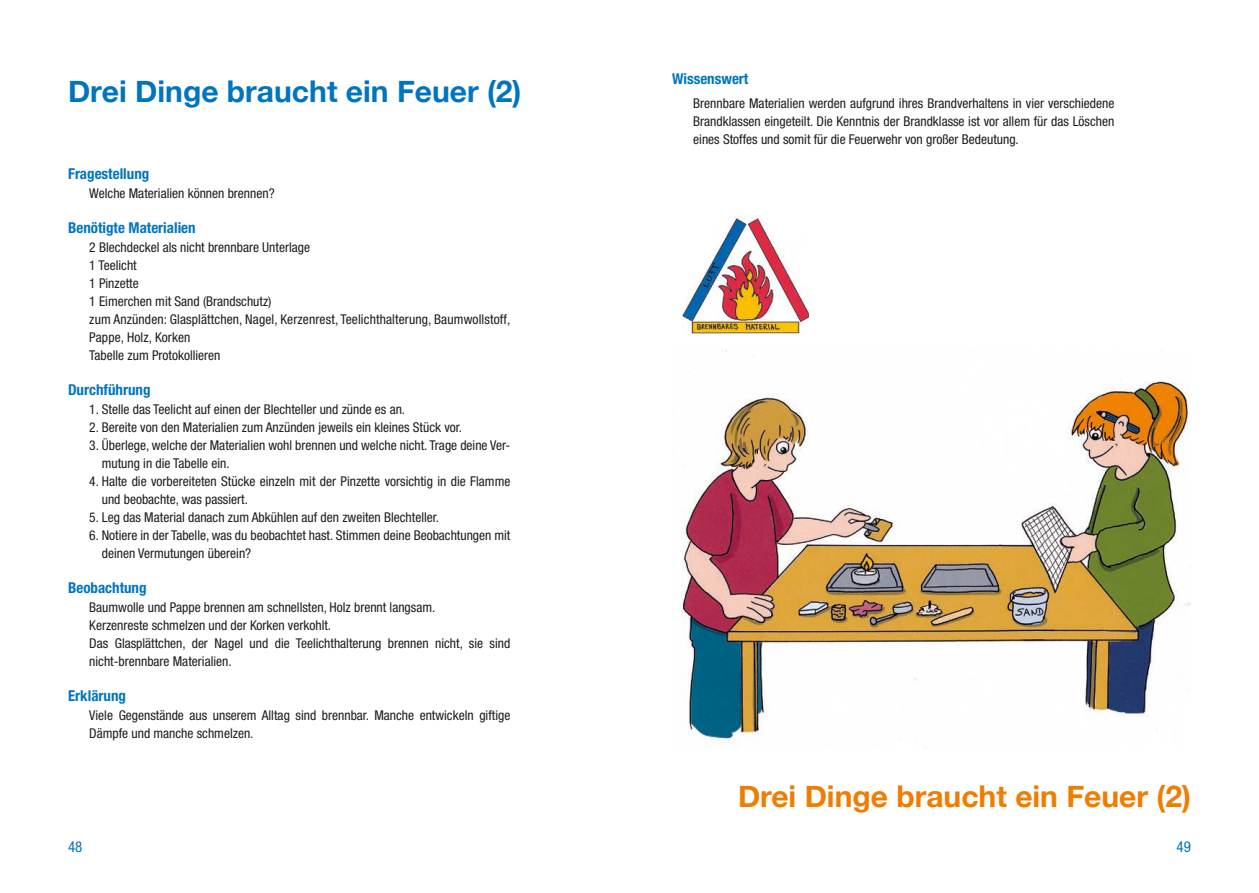
<style>
.page{position:relative;width:1259px;height:893px;background:#fff}
.page>*{position:absolute;margin:0;border:0;box-sizing:border-box;transform-origin:0 0}
.t1{font:700 30px "Helvetica Neue";color:#0075bf}
.t2{font:700 30px "Helvetica Neue";color:#ef7d00}
.t3{font:700 condensed 15px "Helvetica Neue";color:#0075bf}
.t4{font:condensed 15px "Helvetica Neue";color:#0075bf}
.t5{font:condensed 13.5px/18px "Helvetica Neue";color:#1d1d1b}
</style>
<div class="page">
<img style="left:682px;top:350px;width:509px;height:398px">
<img style="left:681px;top:217px;width:127px;height:117px">
<h1 class="t1" style="left:68px;top:67px;width:455px">Drei Dinge braucht ein Feuer (2)</h1>
<p class="t3" style="left:68px;top:164px;width:83px">Fragestellung</p>
<p class="t5" style="left:89px;top:184px;width:187px">Welche Materialien können brennen?</p>
<p class="t3" style="left:68px;top:218px;width:129px">Benötigte Materialien</p>
<p class="t5" style="left:89px;top:238px;width:422px">2 Blechdeckel als nicht brennbare Unterlage<br>1 Teelicht<br>1 Pinzette<br>1 Eimerchen mit Sand (Brandschutz)<br>zum Anzünden: Glasplättchen, Nagel, Kerzenrest, Teelichthalterung, Baumwollstoff, Pappe, Holz, Korken<br>Tabelle zum Protokollieren</p>
<p class="t3" style="left:68px;top:380px;width:84px">Durchführung</p>
<p class="t5" style="left:89px;top:400px;width:317px">1. Stelle das Teelicht auf einen der Blechteller und zünde es an.</p>
<p class="t5" style="left:89px;top:418px;width:374px">2. Bereite von den Materialien zum Anzünden jeweils ein kleines Stück vor.</p>
<p class="t5" style="left:102px;top:436px;width:410px;text-indent:-12px">3. Überlege, welche der Materialien wohl brennen und welche nicht. Trage deine Ver&shy;mutung in die Tabelle ein.</p>
<p class="t5" style="left:102px;top:472px;width:410px;text-indent:-12px">4. Halte die vorbereiteten Stücke einzeln mit der Pinzette vorsichtig in die Flamme und beobachte, was passiert.</p>
<p class="t5" style="left:89px;top:508px;width:351px">5. Leg das Material danach zum Abkühlen auf den zweiten Blechteller.</p>
<p class="t5" style="left:102px;top:526px;width:410px;text-indent:-12px">6. Notiere in der Tabelle, was du beobachtet hast. Stimmen deine Beobachtungen mit deinen Vermutungen überein?</p>
<p class="t3" style="left:68px;top:578px;width:80px">Beobachtung</p>
<p class="t5" style="left:89px;top:598px;width:422px">Baumwolle und Pappe brennen am schnellsten, Holz brennt langsam.<br>Kerzenreste schmelzen und der Korken verkohlt.<br>Das Glasplättchen, der Nagel und die Teelichthalterung brennen nicht, sie sind nicht-brennbare Materialien.</p>
<p class="t3" style="left:68px;top:686px;width:60px">Erklärung</p>
<p class="t5" style="left:89px;top:706px;width:422px">Viele Gegenstände aus unserem Alltag sind brennbar. Manche entwickeln giftige<br>Dämpfe und manche schmelzen.</p>
<p class="t3" style="left:672px;top:70px;width:78px">Wissenswert</p>
<p class="t5" style="left:693px;top:94px;width:422px;text-align:justify">Brennbare Materialien werden aufgrund ihres Brandverhaltens in vier verschiedene Brandklassen eingeteilt. Die Kenntnis der Brandklasse ist vor allem für das Löschen eines Stoffes und somit für die Feuerwehr von großer Bedeutung.</p>
<h1 class="t2" style="left:738px;top:773px;width:454px">Drei Dinge braucht ein Feuer (2)</h1>
<p class="t4" style="left:68px;top:838px;width:16px">48</p>
<p class="t4" style="left:1176px;top:838px;width:16px">49</p>
</div>
